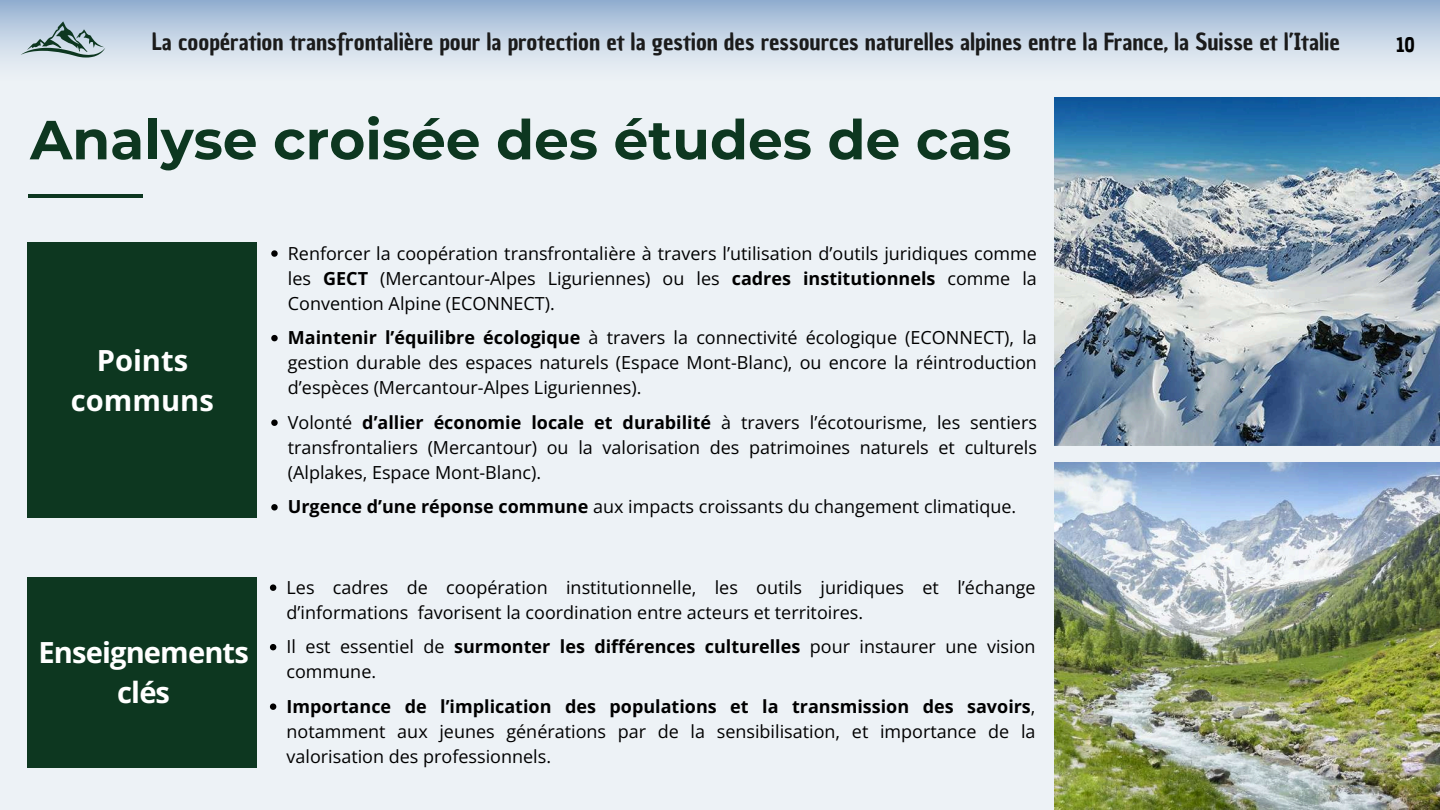
<style>
.page{position:relative;width:1440px;height:810px;background:#edf2f6}
.page>*{position:absolute;margin:0;border:0;box-sizing:border-box;transform-origin:0 0}
.t1{font:700 55px "Montserrat";color:#0d3720}
.t2{font:700 29.1px/40.5px "Open Sans";letter-spacing:-.03em;color:#fff;text-align:center}
.t3{font:700 29.1px/40.5px "Open Sans";color:#fff;text-align:center}
.t4{font:23px "Chau Philomene One";color:#1b1b1b}
.t5{font:20px "Chau Philomene One";color:#000}
.t6{font:18px/25.1px "Open Sans";color:#000;text-align:justify}
.s1{font-weight:700}
</style>
<div class="page">
<img style="left:1055px;top:462px;width:385px;height:348px">
<img style="left:1055px;top:98px;width:385px;height:348px">
<hr style="left:28px;top:194px;width:114px;height:4px;background:#0d3720">
<div style="left:28px;top:243px;width:229px;height:275px;background:#0d3720"></div>
<svg style="left:271px;top:250px;width:7px;height:7px"></svg>
<svg style="left:271px;top:335px;width:7px;height:6px"></svg>
<svg style="left:271px;top:420px;width:7px;height:6px"></svg>
<svg style="left:271px;top:504px;width:7px;height:7px"></svg>
<div style="left:28px;top:577px;width:229px;height:191px;background:#0d3720"></div>
<svg style="left:270px;top:584px;width:6px;height:7px"></svg>
<svg style="left:270px;top:644px;width:6px;height:6px"></svg>
<svg style="left:270px;top:703px;width:6px;height:7px"></svg>
<div style="left:0;top:0;width:1440px;height:81px;background:linear-gradient(to bottom,#98b3d3,#f6f8f9)"></div>
<svg style="left:21px;top:21px;width:84px;height:36px;background:#9db2b9"></svg>
<p class="t4" style="left:152px;top:27px;width:1189px">La coopération transfrontalière pour la protection et la gestion des ressources naturelles alpines entre la France, la Suisse et l’Italie</p>
<p class="t5" style="left:1396px;top:31px;width:20px">10</p>
<h1 class="t1" style="left:30px;top:106px;width:983px">Analyse croisée des études de cas</h1>
<h2 class="t3" style="left:71px;top:339px;width:144px">Points communs</h2>
<h2 class="t2" style="left:39px;top:631px;width:212px">Enseignements clés</h2>
<p class="t6" style="left:288px;top:240px;width:751px">Renforcer la coopération transfrontalière à travers l’utilisation d’outils juridiques comme les <span class="s1">GECT</span> (Mercantour-Alpes Liguriennes) ou les <span class="s1">cadres institutionnels</span> comme la Convention Alpine (ECONNECT).</p>
<p class="t6" style="left:288px;top:325px;width:751px"><span class="s1">Maintenir l’équilibre écologique</span> à travers la connectivité écologique (ECONNECT), la gestion durable des espaces naturels (Espace Mont-Blanc), ou encore la réintroduction d’espèces (Mercantour-Alpes Liguriennes).</p>
<p class="t6" style="left:288px;top:409px;width:751px">Volonté <span class="s1">d’allier économie locale et durabilité</span> à travers l’écotourisme, les sentiers transfrontaliers (Mercantour) ou la valorisation des patrimoines naturels et culturels (Alplakes, Espace Mont-Blanc).</p>
<p class="t6" style="left:288px;top:494px;width:730px"><span class="s1">Urgence d’une réponse commune</span> aux impacts croissants du changement climatique.</p>
<p class="t6" style="left:287px;top:574px;width:751px">Les cadres de coopération institutionnelle, les outils juridiques et l’échange d’informations favorisent la coordination entre acteurs et territoires.</p>
<p class="t6" style="left:287px;top:634px;width:751px">Il est essentiel de <span class="s1">surmonter les différences culturelles</span> pour instaurer une vision commune.</p>
<p class="t6" style="left:287px;top:693px;width:751px"><span class="s1">Importance de l’implication des populations et la transmission des savoirs</span>, notamment aux jeunes générations par de la sensibilisation, et importance de la valorisation des professionnels.</p>
</div>
